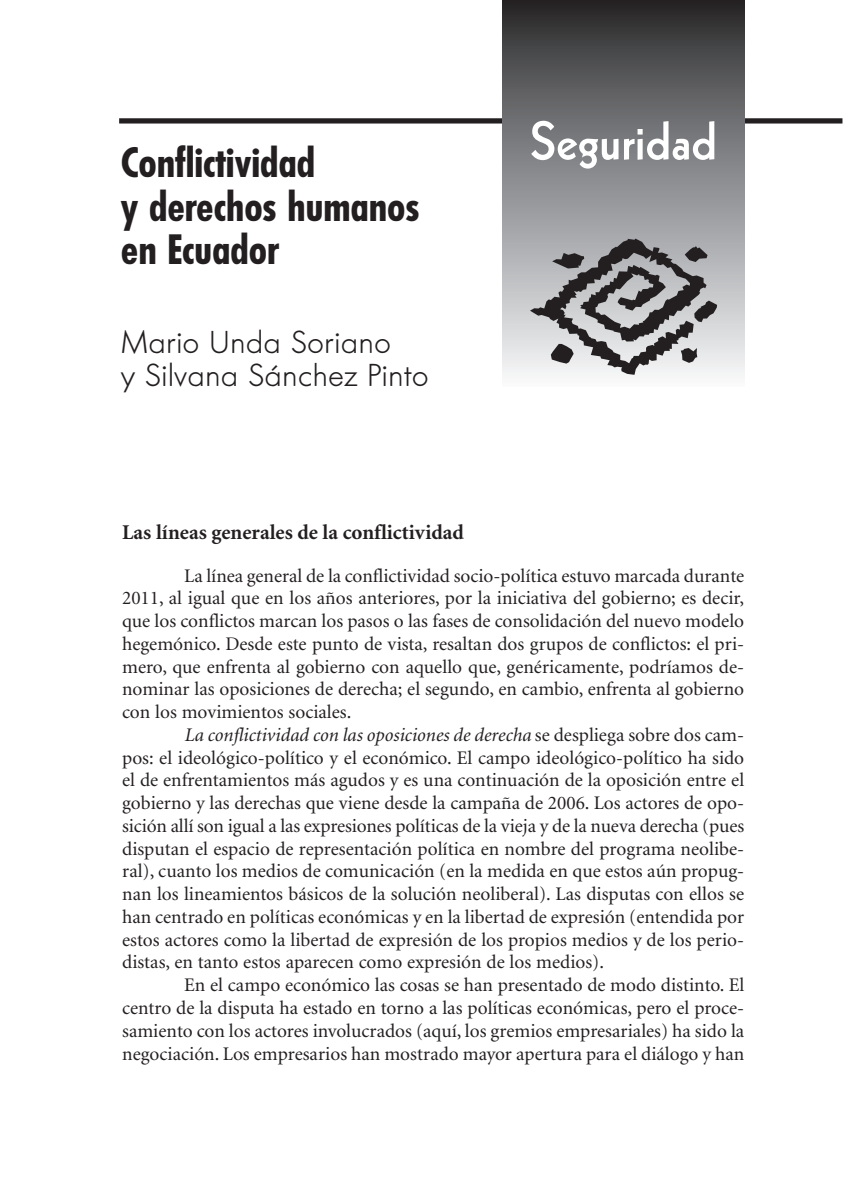
<style>
.page{position:relative;width:844px;height:1191px;background:#fff}
.page>*{position:absolute;margin:0;border:0;box-sizing:border-box;transform-origin:0 0}
.t1{font:52.5px "Geometric 231 BT Bold C";color:#fff}
.t2{font:700 42px/43.8px "Futura Condensed BQ";color:#231f20}
.t3{font:300 31.5px/33.2px "Futura BQ";color:#231f20}
.t4{font:700 21px "Minion";color:#231f20}
.t5{font:19.25px/22.8px "Minion";color:#231f20;text-align:justify}
.s1{font-style:italic}
</style>
<div class="page">
<div style="left:119px;top:118px;width:723px;height:5px;background:#231f20"></div>
<div style="left:502px;top:0;width:242px;height:386px;background:linear-gradient(to bottom,#2c2c2e,#f8fafc)"></div>
<svg style="left:530px;top:238px;width:187px;height:137px;background:#959496"></svg>
<h2 class="t2" style="left:121px;top:141px;width:300px">Conflictividad<br>y derechos humanos en Ecuador</h2>
<h3 class="t3" style="left:121px;top:325px;width:309px">Mario Unda Soriano<br>y Silvana Sánchez Pinto</h3>
<h1 class="t1" style="left:529px;top:122px;width:188px">Seguridad</h1>
<p class="t4" style="left:122px;top:524px;width:343px">Las líneas generales de la conflictividad</p>
<p class="t5" style="left:122px;top:565px;width:623px;text-indent:62px">La línea general de la conflictividad socio-política estuvo marcada durante 2011, al igual que en los años anteriores, por la iniciativa del gobierno; es decir, que los conflictos marcan los pasos o las fases de consolidación del nuevo modelo hegemónico. Desde este punto de vista, resaltan dos grupos de conflictos: el pri&shy;mero, que enfrenta al gobierno con aquello que, genéricamente, podríamos de&shy;nominar las oposiciones de derecha; el segundo, en cambio, enfrenta al gobierno con los movimientos sociales.</p>
<p class="t5" style="left:122px;top:725px;width:623px;text-indent:62px"><span class="s1">La conflictividad con las oposiciones de derecha</span> se despliega sobre dos cam&shy;pos: el ideológico-político y el económico. El campo ideológico-político ha sido el de enfrentamientos más agudos y es una continuación de la oposición entre el gobierno y las derechas que viene desde la campaña de 2006. Los actores de opo&shy;sición allí son igual a las expresiones políticas de la vieja y de la nueva derecha (pues disputan el espacio de representación política en nombre del programa neolibe&shy;ral), cuanto los medios de comunicación (en la medida en que estos aún propug&shy;nan los lineamientos básicos de la solución neoliberal). Las disputas con ellos se han centrado en políticas económicas y en la libertad de expresión (entendida por estos actores como la libertad de expresión de los propios medios y de los perio&shy;distas, en tanto estos aparecen como expresión de los medios).</p>
<p class="t5" style="left:122px;top:975px;width:623px;text-indent:62px">En el campo económico las cosas se han presentado de modo distinto. El centro de la disputa ha estado en torno a las políticas económicas, pero el proce&shy;samiento con los actores involucrados (aquí, los gremios empresariales) ha sido la negociación. Los empresarios han mostrado mayor apertura para el diálogo y han</p>
</div>
